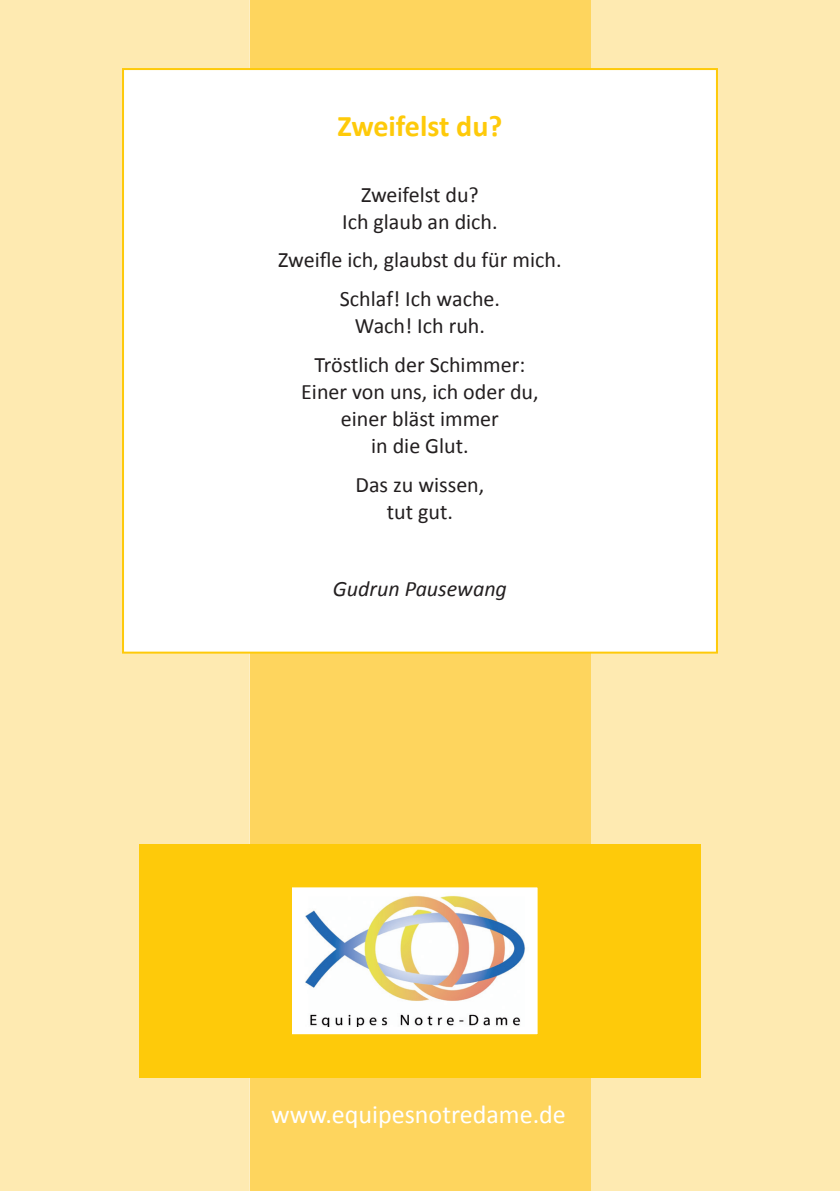
<style>
.page{position:relative;width:840px;height:1191px;background:#fff}
.page>*{position:absolute;margin:0;border:0;box-sizing:border-box;transform-origin:0 0}
.t1{font:700 30px "Calibri";color:#feca0a}
.t2{font:26px "Calibri";color:#fff}
.t3{font:22px/27.2px "Calibri";color:#231f20;text-align:center}
.t4{font:italic 22px "Calibri";color:#231f20}
</style>
<div class="page">
<div style="left:0;top:0;width:839px;height:1191px;background:#feeab1"></div>
<div style="left:249px;top:0;width:341px;height:1191px;background:#fed55e"></div>
<div style="left:139px;top:844px;width:561px;height:233px;background:#feca0a"></div>
<div style="left:290px;top:885px;width:249px;height:151px;background:#fff;border:2px solid #feca0a"></div>
<img style="left:305px;top:895px;width:220px;height:131px">
<div style="left:122px;top:68px;width:595px;height:585px;background:#fff;border:2px solid #feca0a"></div>
<h1 class="t1" style="left:337px;top:105px;width:166px">Zweifelst du?</h1>
<p class="t3" style="left:342px;top:181px;width:157px">Zweifelst du?<br>Ich glaub an dich.</p>
<p class="t3" style="left:278px;top:241px;width:285px;line-height:38.6px">Zweifle ich, glaubst du für mich.<br>Schlaf! Ich wache.</p>
<p class="t3" style="left:314px;top:307px;width:212px;line-height:38.6px">Wach! Ich ruh.<br>Tröstlich der Schimmer:</p>
<p class="t3" style="left:301px;top:378px;width:239px">Einer von uns, ich oder du, einer bläst immer<br>in die Glut.</p>
<p class="t3" style="left:355px;top:471px;width:130px">Das zu wissen, tut gut.</p>
<p class="t4" style="left:333px;top:573px;width:175px">Gudrun Pausewang</p>
<p class="t2" style="left:271px;top:1097px;width:296px">www.equipesnotredame.de</p>
</div>
